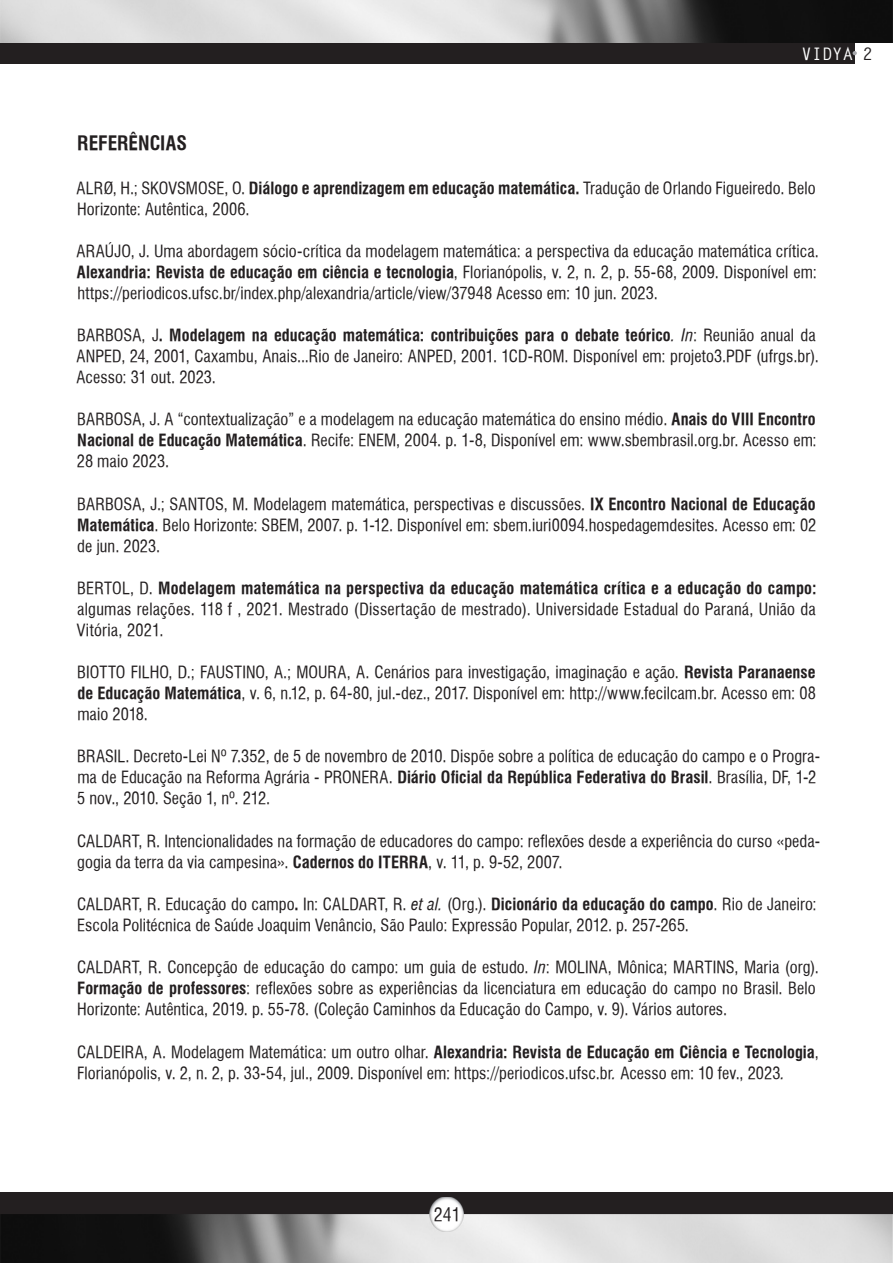
<style>
.page{position:relative;width:893px;height:1263px;background:#fff}
.page>*{position:absolute;margin:0;border:0;box-sizing:border-box;transform-origin:0 0}
.t1{font:700 condensed 19.5px "Halvett";color:#231f20}
.t2{font:18px "Halvett Condensed";color:#231f20}
.t3{font:700 17.25px "Letter Gothic Std";color:#fff}
.t4{font:16.5px/21px "Halvett Condensed";letter-spacing:.005em;color:#231f20}
.t5{font:700 condensed 16.5px "Halvett";letter-spacing:.005em;color:#231f20}
.s1{color:#231f20}
.s2{font-family:"Halvett";font-weight:700;font-stretch:condensed}
.s3{font-family:"Halvett Condensed";font-weight:400;font-stretch:normal}
.s4{font-weight:400;font-style:italic}
.s5{font-family:"Halvett";font-style:italic;font-stretch:condensed}
</style>
<div class="page">
<div style="left:0;top:0;width:855px;height:64px;background:#231f20"></div>
<img style="left:0;top:0;width:893px;height:43px">
<svg style="left:853px;top:51px;width:4px;height:4px"></svg>
<div style="left:0;top:1193px;width:893px;height:70px;background:#231f20"></div>
<img style="left:0;top:1214px;width:893px;height:49px">
<img style="left:429px;top:1197px;width:34px;height:34px">
<p class="t3" style="left:801px;top:44px;width:73px">VIDYA <span class="s1">2</span></p>
<p class="t1" style="left:77px;top:132px;width:111px">REFERÊNCIAS</p>
<p class="t4" style="left:77px;top:177px;width:740px">ALRØ, H.; SKOVSMOSE, O. <span class="s2">Diálogo e aprendizagem em educação matemática.</span> Tradução de Orlando Figueiredo. Belo<br>Horizonte: Autêntica, 2006.</p>
<p class="t4" style="left:77px;top:241px;width:744px">ARAÚJO, J. Uma abordagem sócio-crítica da modelagem matemática: a perspectiva da educação matemática crítica.<br><span class="s2">Alexandria: Revista de educação em ciência e tecnologia</span>, Florianópolis, v. 2, n. 2, p. 55-68, 2009. Disponível em: https://periodicos.ufsc.br/index.php/alexandria/article/view/37948 Acesso em: 10 jun. 2023.</p>
<p class="t5" style="left:77px;top:326px;width:740px"><span class="s3">BARBOSA, J</span>. Modelagem na educação matemática: contribuições para o debate teórico<span class="s4">. In</span><span class="s3">: Reunião anual da</span></p>
<p class="t4" style="left:77px;top:346px;width:744px">ANPED, 24, 2001, Caxambu, Anais...Rio de Janeiro: ANPED, 2001. 1CD-ROM. Disponível em: projeto3.PDF (ufrgs.br).<br>Acesso: 31 out. 2023.</p>
<p class="t4" style="left:77px;top:409px;width:741px;text-align:justify">BARBOSA, J. A “contextualização” e a modelagem na educação matemática do ensino médio. <span class="s2">Anais do VIII Encontro Nacional de Educação Matemática</span>. Recife: ENEM, 2004. p. 1-8, Disponível em: www.sbembrasil.org.br. Acesso em:<br>28 maio 2023.</p>
<p class="t4" style="left:77px;top:493px;width:741px;text-align:justify">BARBOSA, J.; SANTOS, M. Modelagem matemática, perspectivas e discussões. <span class="s2">IX Encontro Nacional de Educação Matemática</span>. Belo Horizonte: SBEM, 2007. p. 1-12. Disponível em: sbem.iuri0094.hospedagemdesites. Acesso em: 02 de jun. 2023.</p>
<p class="t5" style="left:77px;top:578px;width:741px"><span class="s3">BERTOL, D.</span> Modelagem matemática na perspectiva da educação matemática crítica e a educação do campo:</p>
<p class="t4" style="left:77px;top:599px;width:740px">algumas relações. 118 f , 2021. Mestrado (Dissertação de mestrado). Universidade Estadual do Paraná, União da<br>Vitória, 2021.</p>
<p class="t4" style="left:77px;top:662px;width:740px;text-align:justify">BIOTTO FILHO, D.; FAUSTINO, A.; MOURA, A. Cenários para investigação, imaginação e ação. <span class="s2">Revista Paranaense de Educação Matemática</span>, v. 6, n.12, p. 64-80, jul.-dez., 2017. Disponível em: http://www.fecilcam.br. Acesso em: 08 maio 2018.</p>
<p class="t4" style="left:77px;top:746px;width:744px">BRASIL. Decreto-Lei Nº 7.352, de 5 de novembro de 2010. Dispõe sobre a política de educação do campo e o Progra&shy;ma de Educação na Reforma Agrária - PRONERA. <span class="s2">Diário Oficial da República Federativa do Brasil</span>. Brasília, DF, 1-2<br>5 nov., 2010. Seção 1, nº. 212.</p>
<p class="t4" style="left:77px;top:831px;width:745px">CALDART, R. Intencionalidades na formação de educadores do campo: reflexões desde a experiência do curso «peda&shy;gogia da terra da via campesina». <span class="s2">Cadernos do ITERRA</span>, v. 11, p. 9-52, 2007.</p>
<p class="t4" style="left:77px;top:894px;width:741px">CALDART, R. Educação do campo<span class="s2">.</span> In: CALDART, R. <span class="s5">et al.</span> (Org.). <span class="s2">Dicionário da educação do campo</span>. Rio de Janeiro:<br>Escola Politécnica de Saúde Joaquim Venâncio, São Paulo: Expressão Popular, 2012. p. 257-265.</p>
<p class="t4" style="left:77px;top:957px;width:743px">CALDART, R. Concepção de educação do campo: um guia de estudo. <span class="s5">In</span>: MOLINA, Mônica; MARTINS, Maria (org).<br><span class="s2">Formação de professores</span>: reflexões sobre as experiências da licenciatura em educação do campo no Brasil. Belo<br>Horizonte: Autêntica, 2019. p. 55-78. (Coleção Caminhos da Educação do Campo, v. 9). Vários autores.</p>
<p class="t5" style="left:77px;top:1042px;width:743px"><span class="s3">CALDEIRA, A. Modelagem Matemática: um outro olhar.</span> Alexandria: Revista de Educação em Ciência e Tecnologia<span class="s3">,</span></p>
<p class="t4" style="left:77px;top:1062px;width:709px">Florianópolis, v. 2, n. 2, p. 33-54, jul., 2009. Disponível em: https://periodicos.ufsc.br<span class="s5">.</span> Acesso em: 10 fev., 2023<span class="s5">.</span></p>
<p class="t2" style="left:434px;top:1205px;width:28px">241</p>
</div>
